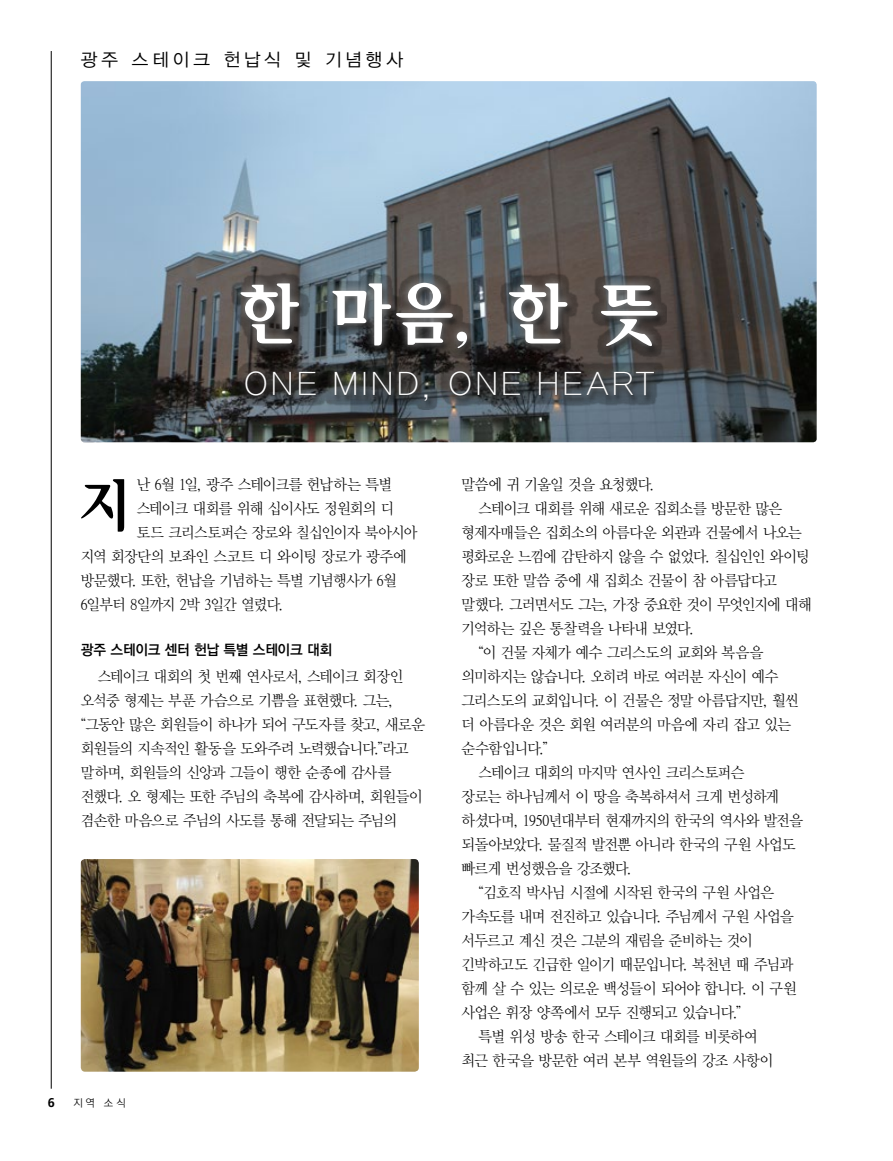
<style>
.page{position:relative;width:893px;height:1161px;background:#fff}
.page>*{position:absolute;margin:0;border:0;box-sizing:border-box;transform-origin:0 0}
.타이틀1{font:67.5px "YDV Sol L";color:#fff}
.본문_첫단락{font:57.15px "YDV Sol L";color:#000}
.타이틀1-2{font:31.5px "YDVYGO115";letter-spacing:.035em;color:#fff}
.단락_스타일_24{font:18px "YDVYGO125";letter-spacing:.205em;color:#000}
.본문{font:15px/24px "YDVY Mj O520";letter-spacing:-.035em;color:#000}
.본문_첫단락-2{font:15px "YDVY Mj O520";letter-spacing:-.035em;color:#000}
.본문_첫단락-3{font:15px "YDVY Mj O520";letter-spacing:-.01em;color:#000}
.중제목{font:14.25px "YDVYGO540";letter-spacing:-.03em;color:#000}
.t1{font:700 12.75px "Frutigerlds Lat";color:#000}
.t2{font:10.5px "YDVYGO520";color:#000}
</style>
<div class="page">
<hr style="left:51px;top:51px;width:1px;height:1038px;background:#000">
<img style="left:81px;top:81px;width:736px;height:361px">
<div style="left:232px;top:273px;width:435px;height:136px;background:#fff;opacity:.7"></div>
<img style="left:81px;top:859px;width:338px;height:212px">
<p class="단락_스타일_24" style="left:81px;top:49px;width:324px">광주 스테이크 헌납식 및 기념행사</p>
<p class="타이틀1" style="left:239px;top:280px;width:422px">한 마음, 한 뜻</p>
<p class="타이틀1-2" style="left:243px;top:365px;width:414px">ONE MIND, ONE HEART</p>
<p class="본문_첫단락" style="left:80px;top:476px;width:53px">지</p>
<p class="본문_첫단락-2" style="left:137px;top:476px;width:257px">난 6월 1일, 광주 스테이크를 헌납하는 특별</p>
<p class="본문_첫단락-2" style="left:137px;top:500px;width:259px">스테이크 대회를 위해 십이사도 정원회의 디</p>
<p class="본문_첫단락-2" style="left:137px;top:524px;width:282px">토드 크리스토퍼슨 장로와 칠십인이자 북아시아</p>
<p class="본문_첫단락-3" style="left:81px;top:548px;width:327px">지역 회장단의 보좌인 스코트 디 와이팅 장로가 광주에</p>
<p class="본문_첫단락-2" style="left:81px;top:572px;width:317px">방문했다. 또한, 헌납을 기념하는 특별 기념행사가 6월</p>
<p class="본문_첫단락-2" style="left:81px;top:596px;width:204px">6일부터 8일까지 2박 3일간 열렸다.</p>
<p class="중제목" style="left:81px;top:641px;width:253px">광주 스테이크 센터 헌납 특별 스테이크 대회</p>
<p class="본문" style="left:81px;top:664px;width:346px;text-indent:17px">스테이크 대회의 첫 번째 연사로서, 스테이크 회장인 오석중 형제는 부푼 가슴으로 기쁨을 표현했다. 그는, “그동안 많은 회원들이 하나가 되어 구도자를 찾고, 새로운 회원들의 지속적인 활동을 도와주려 노력했습니다.”라고 말하며, 회원들의 신앙과 그들이 행한 순종에 감사를 전했다. 오 형제는 또한 주님의 축복에 감사하며, 회원들이 겸손한 마음으로 주님의 사도를 통해 전달되는 주님의</p>
<p class="t1" style="left:48px;top:1093px;width:9px">6</p>
<p class="t2" style="left:73px;top:1096px;width:54px">지역 소식</p>
<p class="본문" style="left:461px;top:472px;width:194px">말씀에 귀 기울일 것을 요청했다.</p>
<p class="본문" style="left:461px;top:496px;width:352px;text-indent:17px">스테이크 대회를 위해 새로운 집회소를 방문한 많은 형제자매들은 집회소의 아름다운 외관과 건물에서 나오는 평화로운 느낌에 감탄하지 않을 수 없었다. 칠십인인 와이팅 장로 또한 말씀 중에 새 집회소 건물이 참 아름답다고 말했다. 그러면서도 그는, 가장 중요한 것이 무엇인지에 대해 기억하는 깊은 통찰력을 나타내 보였다.</p>
<p class="본문" style="left:461px;top:640px;width:339px;text-indent:17px">“이 건물 자체가 예수 그리스도의 교회와 복음을 의미하지는 않습니다. 오히려 바로 여러분 자신이 예수 그리스도의 교회입니다. 이 건물은 정말 아름답지만, 훨씬 더 아름다운 것은 회원 여러분의 마음에 자리 잡고 있는 순수함입니다.”</p>
<p class="본문" style="left:461px;top:760px;width:343px;text-indent:17px">스테이크 대회의 마지막 연사인 크리스토퍼슨<br>장로는 하나님께서 이 땅을 축복하셔서 크게 번성하게 하셨다며, 1950년대부터 현재까지의 한국의 역사와 발전을 되돌아보았다. 물질적 발전뿐 아니라 한국의 구원 사업도 빠르게 번성했음을 강조했다.</p>
<p class="본문" style="left:461px;top:880px;width:337px;text-indent:17px">“김호직 박사님 시절에 시작된 한국의 구원 사업은 가속도를 내며 전진하고 있습니다. 주님께서 구원 사업을 서두르고 계신 것은 그분의 재림을 준비하는 것이 긴박하고도 긴급한 일이기 때문입니다. 복천년 때 주님과 함께 살 수 있는 의로운 백성들이 되어야 합니다. 이 구원 사업은 휘장 양쪽에서 모두 진행되고 있습니다.”</p>
<p class="본문" style="left:461px;top:1024px;width:313px;text-align:center">특별 위성 방송 한국 스테이크 대회를 비롯하여<br>최근 한국을 방문한 여러 본부 역원들의 강조 사항이</p>
</div>
